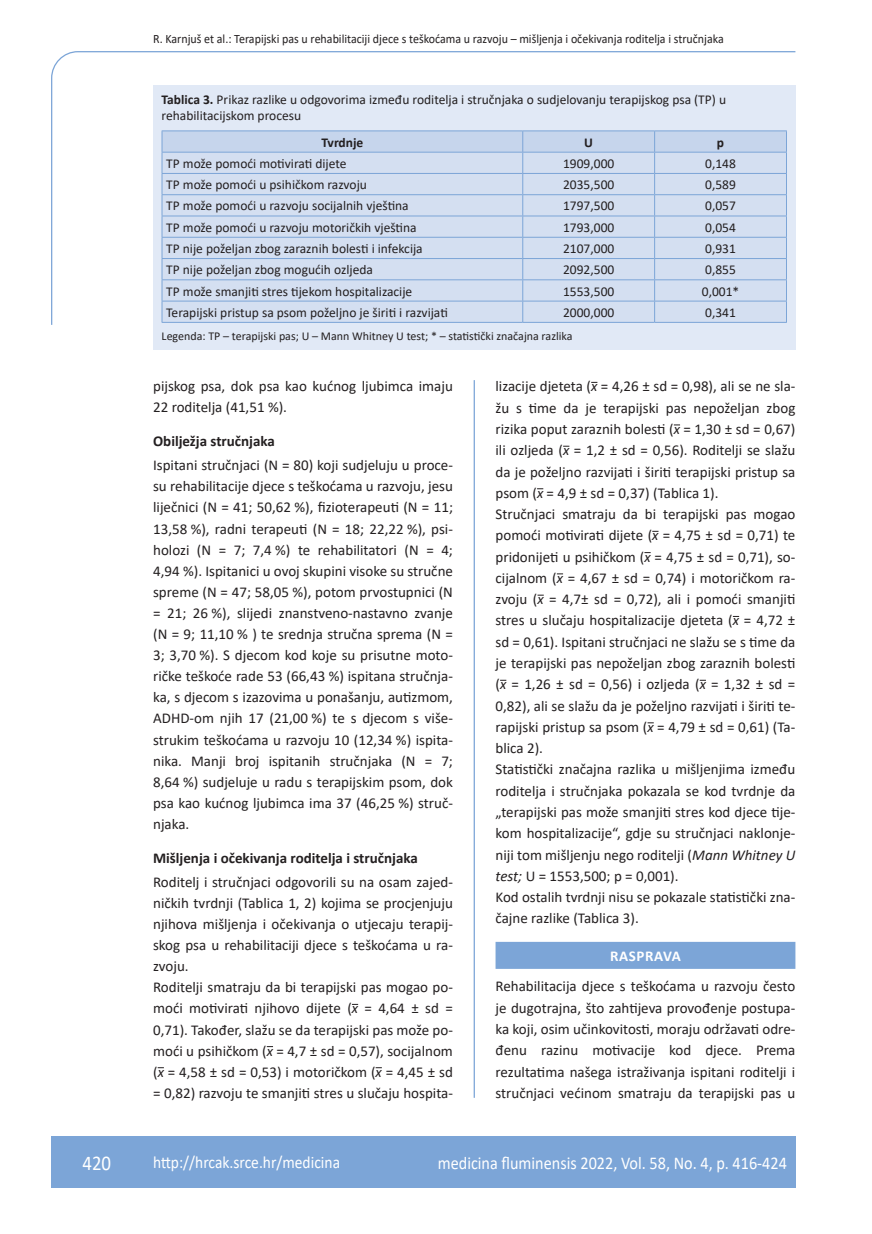
<style>
.page{position:relative;width:872px;height:1234px;background:#fff}
.page>*{position:absolute;margin:0;border:0;box-sizing:border-box;transform-origin:0 0}
.t1{font:21px "Calibri";color:#fff;scale:.9 1}
.t2{font:18px "Calibri";color:#fff;scale:.9 1}
.t3{font:17.25px "Calibri";color:#fff;scale:.9 1}
.t4{font:15px/21.3px "Calibri";color:#231f20}
.t5{font:700 15px "Calibri";color:#231f20}
.t6{font:700 15px "Calibri";letter-spacing:.04em;color:#fff}
.t7{font:13.5px/16.5px "Calibri";color:#231f20}
.t8{font:700 13.5px "Calibri";color:#231f20}
.t9{font:12.75px "Calibri";color:#231f20;scale:.94 1}
.t10{font:12px "Calibri";color:#231f20}
.s1{font-weight:700}
.s2{font-style:italic}
</style>
<div class="page">
<svg style="left:51px;top:51px;width:745px;height:275px"></svg>
<hr style="left:473px;top:380px;width:2px;height:717px;background:#7ca5d7">
<div style="left:51px;top:1135px;width:744px;height:51px;background:#7ca5d7"></div>
<div style="left:495px;top:941px;width:300px;height:27px;background:#7ca5d7"></div>
<div style="left:153px;top:85px;width:642px;height:264px;background:#e1e9f6"></div>
<hr style="left:162px;top:130px;width:361px;height:1px;background:#7ca5d7">
<hr style="left:523px;top:130px;width:131px;height:1px;background:#7ca5d7">
<hr style="left:654px;top:130px;width:133px;height:1px;background:#7ca5d7">
<svg style="left:162px;top:131px;width:625px;height:191px"></svg>
<hr style="left:162px;top:322px;width:361px;height:1px;background:#7ca5d7">
<hr style="left:523px;top:322px;width:131px;height:1px;background:#7ca5d7">
<hr style="left:654px;top:322px;width:133px;height:1px;background:#7ca5d7">
<p class="t9" style="left:153px;top:29px;width:608px">R. Karnjuš et al.: Terapijski pas u rehabilitaciji djece s teškoćama u razvoju – mišljenja i očekivanja roditelja i stručnjaka</p>
<p class="t7" style="left:162px;top:91px;width:566px"><span class="s1">Tablica 3.</span> Prikaz razlike u odgovorima između roditelja i stručnjaka o sudjelovanju terapijskog psa (TP) u rehabilitacijskom procesu</p>
<p class="t8" style="left:321px;top:132px;width:44px">Tvrdnje</p>
<p class="t8" style="left:584px;top:132px;width:10px">U</p>
<p class="t8" style="left:717px;top:132px;width:9px">p</p>
<p class="t7" style="left:166px;top:155px;width:182px">TP može pomoći motivirati dijete</p>
<p class="t7" style="left:563px;top:155px;width:53px">1909,000</p>
<p class="t7" style="left:705px;top:155px;width:32px">0,148</p>
<p class="t7" style="left:166px;top:176px;width:202px">TP može pomoći u psihičkom razvoju</p>
<p class="t7" style="left:563px;top:176px;width:53px">2035,500</p>
<p class="t7" style="left:705px;top:176px;width:32px">0,589</p>
<p class="t7" style="left:166px;top:197px;width:244px">TP može pomoći u razvoju socijalnih vještina</p>
<p class="t7" style="left:563px;top:197px;width:53px">1797,500</p>
<p class="t7" style="left:705px;top:197px;width:32px">0,057</p>
<p class="t7" style="left:166px;top:218px;width:252px">TP može pomoći u razvoju motoričkih vještina</p>
<p class="t7" style="left:563px;top:218px;width:53px">1793,000</p>
<p class="t7" style="left:705px;top:218px;width:32px">0,054</p>
<p class="t7" style="left:166px;top:240px;width:258px">TP nije poželjan zbog zaraznih bolesti i infekcija</p>
<p class="t7" style="left:563px;top:240px;width:53px">2107,000</p>
<p class="t7" style="left:705px;top:240px;width:32px">0,931</p>
<p class="t7" style="left:166px;top:261px;width:208px">TP nije poželjan zbog mogućih ozljeda</p>
<p class="t7" style="left:563px;top:261px;width:53px">2092,500</p>
<p class="t7" style="left:705px;top:261px;width:32px">0,855</p>
<p class="t7" style="left:166px;top:282px;width:248px">TP može smanjiti stres tijekom hospitalizacije</p>
<p class="t7" style="left:563px;top:282px;width:53px">1553,500</p>
<p class="t7" style="left:702px;top:282px;width:39px">0,001*</p>
<p class="t7" style="left:166px;top:304px;width:283px">Terapijski pristup sa psom poželjno je širiti i razvijati</p>
<p class="t7" style="left:563px;top:304px;width:53px">2000,000</p>
<p class="t7" style="left:705px;top:304px;width:32px">0,341</p>
<p class="t10" style="left:162px;top:328px;width:412px">Legenda: TP – terapijski pas; U – Mann Whitney U test; * – statistički značajna razlika</p>
<p class="t4" style="left:153px;top:375px;width:301px">pijskog psa, dok psa kao kućnog ljubimca imaju<br>22 roditelja (41,51 %).</p>
<p class="t5" style="left:153px;top:430px;width:123px">Obilježja stručnjaka</p>
<p class="t4" style="left:153px;top:454px;width:301px;text-align:justify">Ispitani stručnjaci (N = 80) koji sudjeluju u proce&shy;su rehabilitacije djece s teškoćama u razvoju, jesu liječnici (N = 41; 50,62 %), fizioterapeuti (N = 11; 13,58 %), radni terapeuti (N = 18; 22,22 %), psi&shy;holozi (N = 7; 7,4 %) te rehabilitatori (N = 4; 4,94 %). Ispitanici u ovoj skupini visoke su stručne spreme (N = 47; 58,05 %), potom prvostupnici (N = 21; 26 %), slijedi znanstveno-nastavno zvanje (N = 9; 11,10 % ) te srednja stručna sprema (N = 3; 3,70 %). S djecom kod koje su prisutne moto&shy;ričke teškoće rade 53 (66,43 %) ispitana stručnja&shy;ka, s djecom s izazovima u ponašanju, autizmom, ADHD-om njih 17 (21,00 %) te s djecom s više&shy;strukim teškoćama u razvoju 10 (12,34 %) ispita&shy;nika. Manji broj ispitanih stručnjaka (N = 7; 8,64 %) sudjeluje u radu s terapijskim psom, dok psa kao kućnog ljubimca ima 37 (46,25 %) struč&shy;njaka.</p>
<p class="t5" style="left:153px;top:847px;width:266px">Mišljenja i očekivanja roditelja i stručnjaka</p>
<p class="t4" style="left:153px;top:870px;width:301px">Roditelj i stručnjaci odgovorili su na osam zajed&shy;ničkih tvrdnji (Tablica 1, 2) kojima se procjenjuju njihova mišljenja i očekivanja o utjecaju terapij&shy;skog psa u rehabilitaciji djece s teškoćama u ra&shy;zvoju.<br>Roditelji smatraju da bi terapijski pas mogao po&shy;moći motivirati njihovo dijete (<span class="s2">x</span> = 4,64 ± sd = 0,71). Također, slažu se da terapijski pas može po&shy;moći u psihičkom (<span class="s2">x</span> = 4,7 ± sd = 0,57), socijalnom (<span class="s2">x</span> = 4,58 ± sd = 0,53) i motoričkom (<span class="s2">x</span> = 4,45 ± sd = 0,82) razvoju te smanjiti stres u slučaju hospita-</p>
<p class="t4" style="left:495px;top:375px;width:301px">lizacije djeteta (<span class="s2">x</span> = 4,26 ± sd = 0,98), ali se ne sla&shy;žu s time da je terapijski pas nepoželjan zbog rizika poput zaraznih bolesti (<span class="s2">x</span> = 1,30 ± sd = 0,67) ili ozljeda (<span class="s2">x</span> = 1,2 ± sd = 0,56). Roditelji se slažu da je poželjno razvijati i širiti terapijski pristup sa psom (<span class="s2">x</span> = 4,9 ± sd = 0,37) (Tablica 1).<br>Stručnjaci smatraju da bi terapijski pas mogao pomoći motivirati dijete (<span class="s2">x</span> = 4,75 ± sd = 0,71) te pridonijeti u psihičkom (<span class="s2">x</span> = 4,75 ± sd = 0,71), so&shy;cijalnom (<span class="s2">x</span> = 4,67 ± sd = 0,74) i motoričkom ra&shy;zvoju (<span class="s2">x</span> = 4,7± sd = 0,72), ali i pomoći smanjiti stres u slučaju hospitalizacije djeteta (<span class="s2">x</span> = 4,72 ± sd = 0,61). Ispitani stručnjaci ne slažu se s time da je terapijski pas nepoželjan zbog zaraznih bolesti (<span class="s2">x</span> = 1,26 ± sd = 0,56) i ozljeda (<span class="s2">x</span> = 1,32 ± sd = 0,82), ali se slažu da je poželjno razvijati i širiti te&shy;rapijski pristup sa psom (<span class="s2">x</span> = 4,79 ± sd = 0,61) (Ta&shy;blica 2).<br>Statistički značajna razlika u mišljenjima između roditelja i stručnjaka pokazala se kod tvrdnje da „terapijski pas može smanjiti stres kod djece tije&shy;kom hospitalizacije“, gdje su stručnjaci naklonje&shy;niji tom mišljenju nego roditelji (<span class="s2">Mann Whitney U test;</span> U = 1553,500; p = 0,001).<br>Kod ostalih tvrdnji nisu se pokazale statistički zna&shy;čajne razlike (Tablica 3).</p>
<p class="t6" style="left:610px;top:944px;width:72px">RASPRAVA</p>
<p class="t4" style="left:495px;top:975px;width:301px;text-align:justify">Rehabilitacija djece s teškoćama u razvoju često je dugotrajna, što zahtijeva provođenje postupa&shy;ka koji, osim učinkovitosti, moraju održavati odre&shy;đenu razinu motivacije kod djece. Prema rezultatima našega istraživanja ispitani roditelji i stručnjaci većinom smatraju da terapijski pas u</p>
<h1 class="t1" style="left:82px;top:1147px;width:33px">420</h1>
<p class="t3" style="left:153px;top:1149px;width:209px">http://hrcak.srce.hr/medicina</p>
<p class="t2" style="left:438px;top:1149px;width:389px">medicina fluminensis 2022, Vol. 58, No. 4, p. 416-424</p>
</div>
